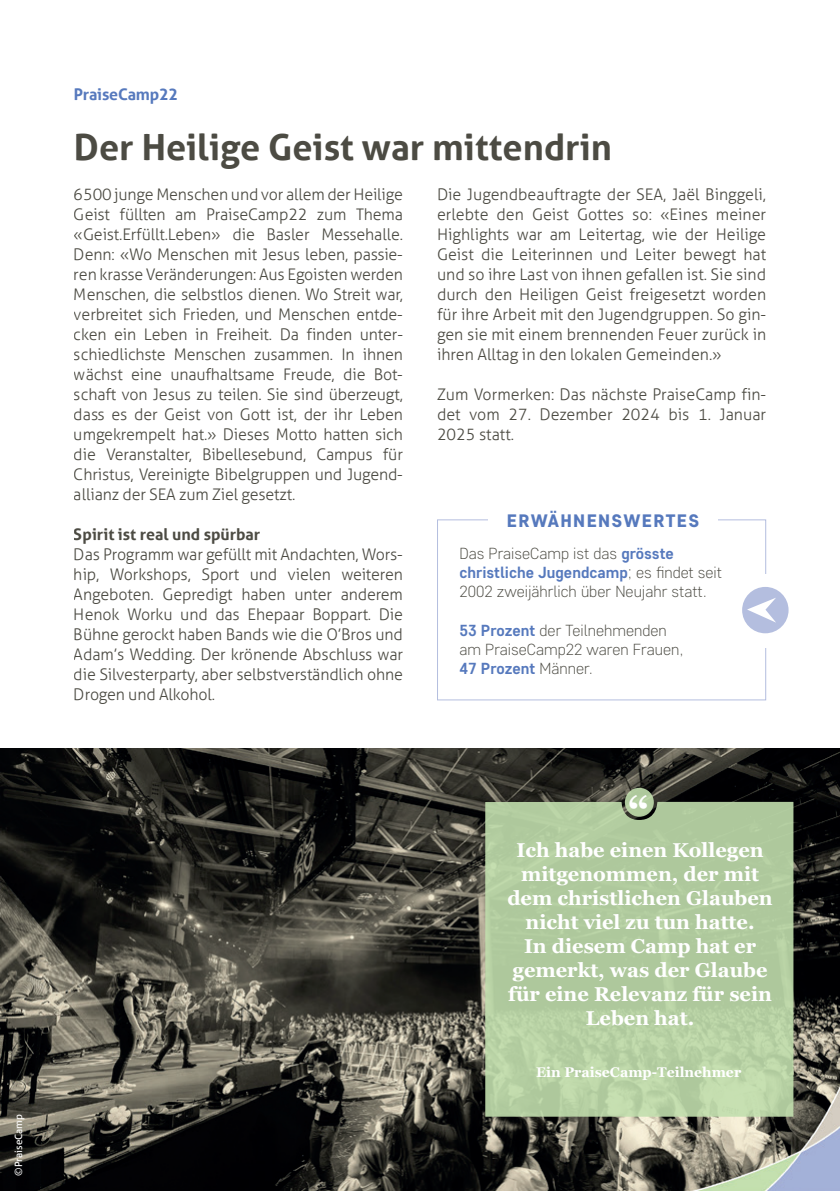
<style>
.page{position:relative;width:840px;height:1191px;background:#fff}
.page>*{position:absolute;margin:0;border:0;box-sizing:border-box;transform-origin:0 0}
.t1{font:700 40px "Georgia";color:#fff}
.t2{font:700 36px "Aller";color:#4c4b43}
.t3{font:700 20px/24px "Georgia";color:#fff;text-align:center}
.t4{font:800 18px "Core Sans D65";letter-spacing:.075em;color:#5679bd}
.t5{font:300 16px/20px "Aller";letter-spacing:-.01em;color:#4c4b43;text-align:justify}
.t6{font:300 16px/19.2px "Core Sans D25";color:#4c4b43}
.t7{font:700 16px "Core Sans D55";color:#5679bd}
.t8{font:700 16px "Aller";color:#4c4b43}
.t9{font:700 16px "Aller";letter-spacing:-.01em;color:#5679bd}
.t10{font:700 14px "Georgia";color:#fff}
.t11{font:10px "Aller";color:#fff}
.s1{font-family:"Core Sans D55";font-weight:700;color:#5679bd}
.s2{font-family:"Core Sans D25";font-weight:300;color:#4c4b43}
</style>
<div class="page">
<div style="left:437px;top:519px;width:328px;height:181px;border:1px solid #b4bedf"></div>
<div style="left:760px;top:574px;width:10px;height:73px;background:#fff"></div>
<div style="left:741px;top:587px;width:47px;height:46px;background:#b4bedf;border-radius:50%"></div>
<svg style="left:747px;top:598px;width:28px;height:24px"></svg>
<div style="left:488px;top:513px;width:229px;height:13px;background:#fff"></div>
<img style="left:0;top:749px;width:839px;height:442px">
<svg style="left:485px;top:802px;width:308px;height:314px;background:#b2cca0"></svg>
<div style="left:624px;top:788px;width:29px;height:28px;background:#b3cda0;border-radius:50%"></div>
<p class="t11" style="left:12px;top:1175px;width:63px;rotate:-90deg">©PraiseCamp</p>
<p class="t9" style="left:74px;top:84px;width:106px">PraiseCamp22</p>
<h2 class="t2" style="left:74px;top:125px;width:539px">Der Heilige Geist war mittendrin</h2>
<p class="t5" style="left:74px;top:184px;width:330px">6500 junge Menschen und vor allem der Heilige Geist füllten am PraiseCamp22 zum Thema «Geist.Erfüllt.Leben» die Basler Messehalle.<br>Denn: «Wo Menschen mit Jesus leben, passie&shy;ren krasse Veränderungen: Aus Egoisten werden Menschen, die selbstlos dienen. Wo Streit war, verbreitet sich Frieden, und Menschen entde&shy;cken ein Leben in Freiheit. Da finden unter&shy;schiedlichste Menschen zusammen. In ihnen wächst eine unaufhaltsame Freude, die Bot&shy;schaft von Jesus zu teilen. Sie sind überzeugt, dass es der Geist von Gott ist, der ihr Leben umgekrempelt hat.» Dieses Motto hatten sich die Veranstalter, Bibellesebund, Campus für Christus, Vereinigte Bibelgruppen und Jugend&shy;allianz der SEA zum Ziel gesetzt.</p>
<p class="t8" style="left:74px;top:524px;width:188px">Spirit ist real und spürbar</p>
<p class="t5" style="left:74px;top:544px;width:330px">Das Programm war gefüllt mit Andachten, Wors&shy;hip, Workshops, Sport und vielen weiteren Angeboten. Gepredigt haben unter anderem Henok Worku und das Ehepaar Boppart. Die Bühne gerockt haben Bands wie die O’Bros und Adam’s Wedding. Der krönende Abschluss war die Silvesterparty, aber selbstverständlich ohne Drogen und Alkohol.</p>
<p class="t5" style="left:437px;top:184px;width:330px">Die Jugendbeauftragte der SEA, Jaël Binggeli, erlebte den Geist Gottes so: «Eines meiner Highlights war am Leitertag, wie der Heilige Geist die Leiterinnen und Leiter bewegt hat und so ihre Last von ihnen gefallen ist. Sie sind durch den Heiligen Geist freigesetzt worden für ihre Arbeit mit den Jugendgruppen. So gin&shy;gen sie mit einem brennenden Feuer zurück in ihren Alltag in den lokalen Gemeinden.»</p>
<p class="t5" style="left:437px;top:384px;width:330px">Zum Vormerken: Das nächste PraiseCamp fin&shy;det vom 27. Dezember 2024 bis 1. Januar 2025 statt.</p>
<p class="t4" style="left:506px;top:508px;width:194px">ERWÄHNENSWERTES</p>
<p class="t6" style="left:459px;top:543px;width:216px">Das PraiseCamp ist das <span class="s1">grösste</span></p>
<p class="t7" style="left:459px;top:562px;width:264px">christliche Jugendcamp<span class="s2">; es findet seit</span></p>
<p class="t6" style="left:459px;top:581px;width:249px">2002 zweijährlich über Neujahr statt.</p>
<p class="t6" style="left:459px;top:620px;width:225px"><span class="s1">53 Prozent</span> der Teilnehmenden am PraiseCamp22 waren Frauen,</p>
<p class="t7" style="left:459px;top:658px;width:135px">47 Prozent <span class="s2">Männer.</span></p>
<h1 class="t1" style="left:627px;top:785px;width:22px">“</h1>
<p class="t3" style="left:507px;top:838px;width:267px">Ich habe einen Kollegen mitgenommen, der mit dem christlichen Glauben nicht viel zu tun hatte.<br>In diesem Camp hat er gemerkt, was der Glaube für eine Relevanz für sein<br>Leben hat.</p>
<p class="t10" style="left:535px;top:1062px;width:207px">Ein PraiseCamp-Teilnehmer</p>
</div>
